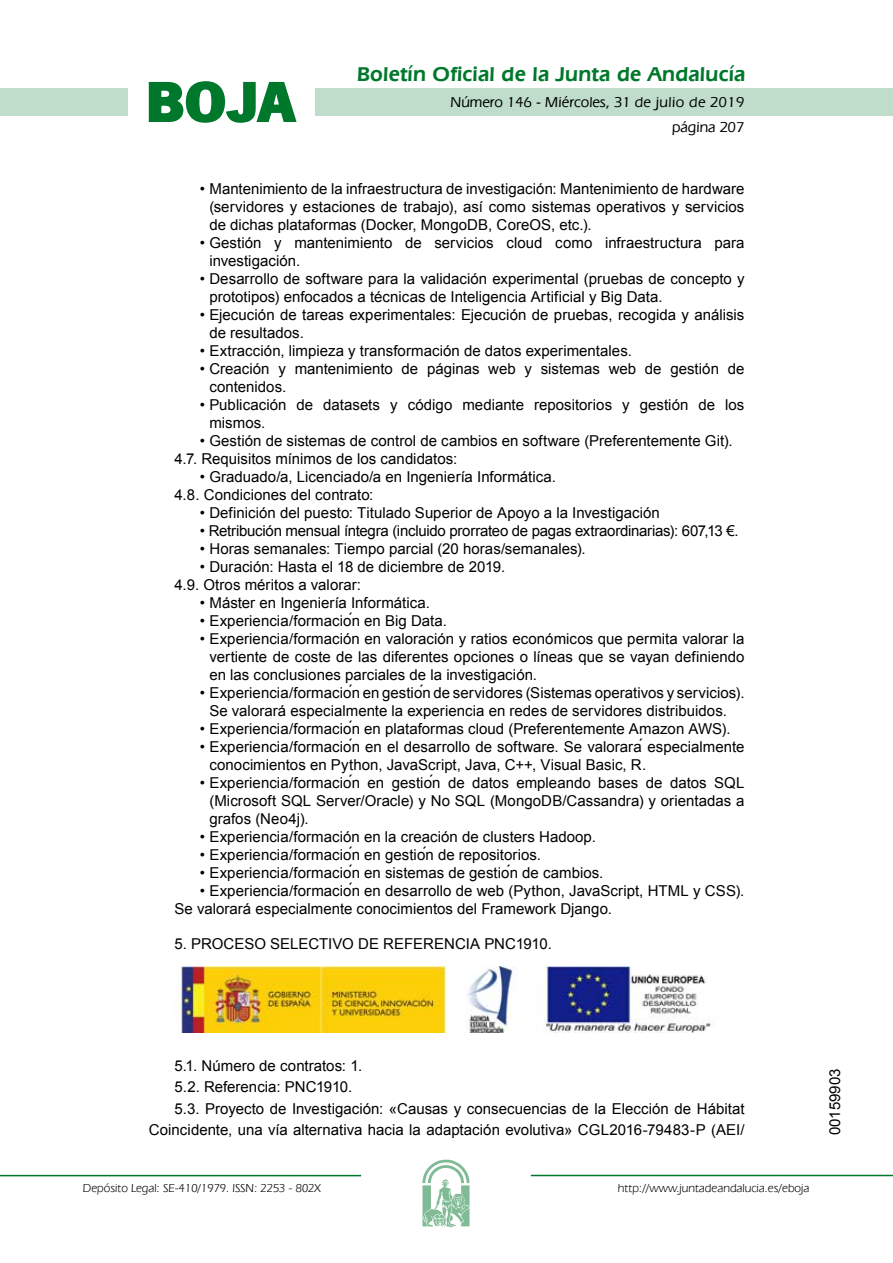
<style>
.page{position:relative;width:893px;height:1263px;background:#fff}
.page>*{position:absolute;margin:0;border:0;box-sizing:border-box;transform-origin:0 0}
.t1{font:700 57.75px "News Got T";color:#00782c;scale:1.14 1}
.t2{font:600 21px "Eras IT Cby BT";letter-spacing:.01em;color:#00782c}
.t3{font:15px/18px "Arial";color:#000}
.t4{font:15px "Arial";letter-spacing:-.02em;color:#000}
.t5{font:500 15px/24.5px "Eras IT Cby BT";color:#000;text-align:right}
.t6{font:12px "Eras IT Cby BT";color:#000}
</style>
<div class="page">
<div style="left:315px;top:88px;width:577px;height:28px;background:#bfddca"></div>
<div style="left:0;top:88px;width:128px;height:28px;background:#bfddca"></div>
<hr style="left:0;top:1175px;width:361px;height:1px;background:#00782c">
<svg style="left:422px;top:1159px;width:47px;height:68px"></svg>
<hr style="left:531px;top:1175px;width:361px;height:1px;background:#00782c">
<svg style="left:148px;top:81px;width:149px;height:42px"></svg>
<img style="left:172px;top:966px;width:539px;height:67px">
<h1 class="t1" style="left:145px;top:68px;width:133px">BOJA</h1>
<h2 class="t2" style="left:357px;top:62px;width:390px">Boletín Oficial de la Junta de Andalucía</h2>
<p class="t5" style="left:450px;top:90px;width:295px">Número 146 - Miércoles, 31 de julio de 2019 página 207</p>
<p class="t3" style="left:209px;top:180px;width:536px;text-align:justify;text-indent:-9px">• Mantenimiento de la infraestructura de investigación: Mantenimiento de hardware (servidores y estaciones de trabajo), así como sistemas operativos y servicios de dichas plataformas (Docker, MongoDB, CoreOS, etc.).</p>
<p class="t3" style="left:209px;top:234px;width:536px;text-indent:-9px">• Gestión y mantenimiento de servicios cloud como infraestructura para investigación.</p>
<p class="t3" style="left:209px;top:270px;width:536px;text-indent:-9px">• Desarrollo de software para la validación experimental (pruebas de concepto y prototipos) enfocados a técnicas de Inteligencia Artificial y Big Data.</p>
<p class="t3" style="left:209px;top:306px;width:536px;text-indent:-9px">• Ejecución de tareas experimentales: Ejecución de pruebas, recogida y análisis de resultados.</p>
<p class="t3" style="left:200px;top:342px;width:433px">• Extracción, limpieza y transformación de datos experimentales.</p>
<p class="t3" style="left:209px;top:360px;width:536px;text-indent:-9px">• Creación y mantenimiento de páginas web y sistemas web de gestión de contenidos.</p>
<p class="t3" style="left:209px;top:396px;width:536px;text-indent:-9px">• Publicación de datasets y código mediante repositorios y gestión de los mismos.</p>
<p class="t3" style="left:174px;top:432px;width:560px;text-indent:26px">• Gestión de sistemas de control de cambios en software (Preferentemente Git).<br>4.7. Requisitos mínimos de los candidatos:</p>
<p class="t3" style="left:174px;top:468px;width:383px;text-indent:26px">• Graduado/a, Licenciado/a en Ingeniería Informática.<br>4.8. Condiciones del contrato:</p>
<p class="t3" style="left:200px;top:504px;width:461px">• Definición del puesto: Titulado Superior de Apoyo a la Investigación</p>
<p class="t4" style="left:200px;top:521px;width:540px">• Retribución mensual íntegra (incluido prorrateo de pagas extraordinarias): 607,13 €.</p>
<p class="t3" style="left:200px;top:540px;width:387px">• Horas semanales: Tiempo parcial (20 horas/semanales).</p>
<p class="t3" style="left:174px;top:558px;width:332px;text-indent:26px">• Duración: Hasta el 18 de diciembre de 2019.<br>4.9. Otros méritos a valorar:</p>
<p class="t3" style="left:200px;top:594px;width:232px">• Máster en Ingeniería Informática.</p>
<p class="t3" style="left:200px;top:612px;width:248px">• Experiencia/formación en Big Data.</p>
<p class="t3" style="left:209px;top:630px;width:536px;text-align:justify;text-indent:-9px">• Experiencia/formación en valoración y ratios económicos que permita valorar la vertiente de coste de las diferentes opciones o líneas que se vayan definiendo en las conclusiones parciales de la investigación.</p>
<p class="t3" style="left:200px;top:684px;width:546px;text-align:center">• Experiencia/formación en gestión de servidores (Sistemas operativos y servicios).<br>Se valorará especialmente la experiencia en redes de servidores distribuidos.</p>
<p class="t3" style="left:200px;top:720px;width:532px">• Experiencia/formación en plataformas cloud (Preferentemente Amazon AWS).</p>
<p class="t3" style="left:209px;top:738px;width:536px;text-indent:-9px">• Experiencia/formación en el desarrollo de software. Se valorará especialmente conocimientos en Python, JavaScript, Java, C++, Visual Basic, R.</p>
<p class="t3" style="left:209px;top:774px;width:536px;text-align:justify;text-indent:-9px">• Experiencia/formación en gestión de datos empleando bases de datos SQL (M icrosoft SQL Server/Oracle) y No SQL (M ongoDB/Cassandra) y orientadas a grafos (Neo4j).</p>
<p class="t3" style="left:200px;top:828px;width:397px">• Experiencia/formación en la creación de clusters Hadoop.</p>
<p class="t3" style="left:200px;top:846px;width:342px">• Experiencia/formación en gestión de repositorios.</p>
<p class="t3" style="left:200px;top:864px;width:405px">• Experiencia/formación en sistemas de gestión de cambios.</p>
<p class="t3" style="left:174px;top:882px;width:571px;text-indent:26px">• Experiencia/formación en desarrollo de web (Python, JavaScript, HTML y CSS).<br>Se valorará especialmente conocimientos del Framework Django.</p>
<p class="t3" style="left:174px;top:935px;width:379px">5. PROCESO SELECTIVO DE REFERENCIA PNC1910.</p>
<p class="t3" style="left:174px;top:1057px;width:189px">5.1. Número de contratos: 1.</p>
<p class="t3" style="left:174px;top:1078px;width:179px">5.2. Referencia: PNC1910.</p>
<p class="t3" style="left:174px;top:1100px;width:571px">5.3. Proyecto de Investigación: «Causas y consecuencias de la Elección de Hábitat</p>
<p class="t3" style="left:149px;top:1121px;width:597px">Coincidente, una vía alternativa hacia la adaptación evolutiva» CGL2016-79483-P (AEI/</p>
<p class="t6" style="left:83px;top:1181px;width:239px">Depósito Legal: SE-410/1979. ISSN: 2253 - 802X</p>
<p class="t6" style="left:618px;top:1181px;width:193px">http://www.juntadeandalucia.es/eboja</p>
<p class="t3" style="left:826px;top:1135px;width:68px;rotate:-90deg">00159903</p>
</div>
